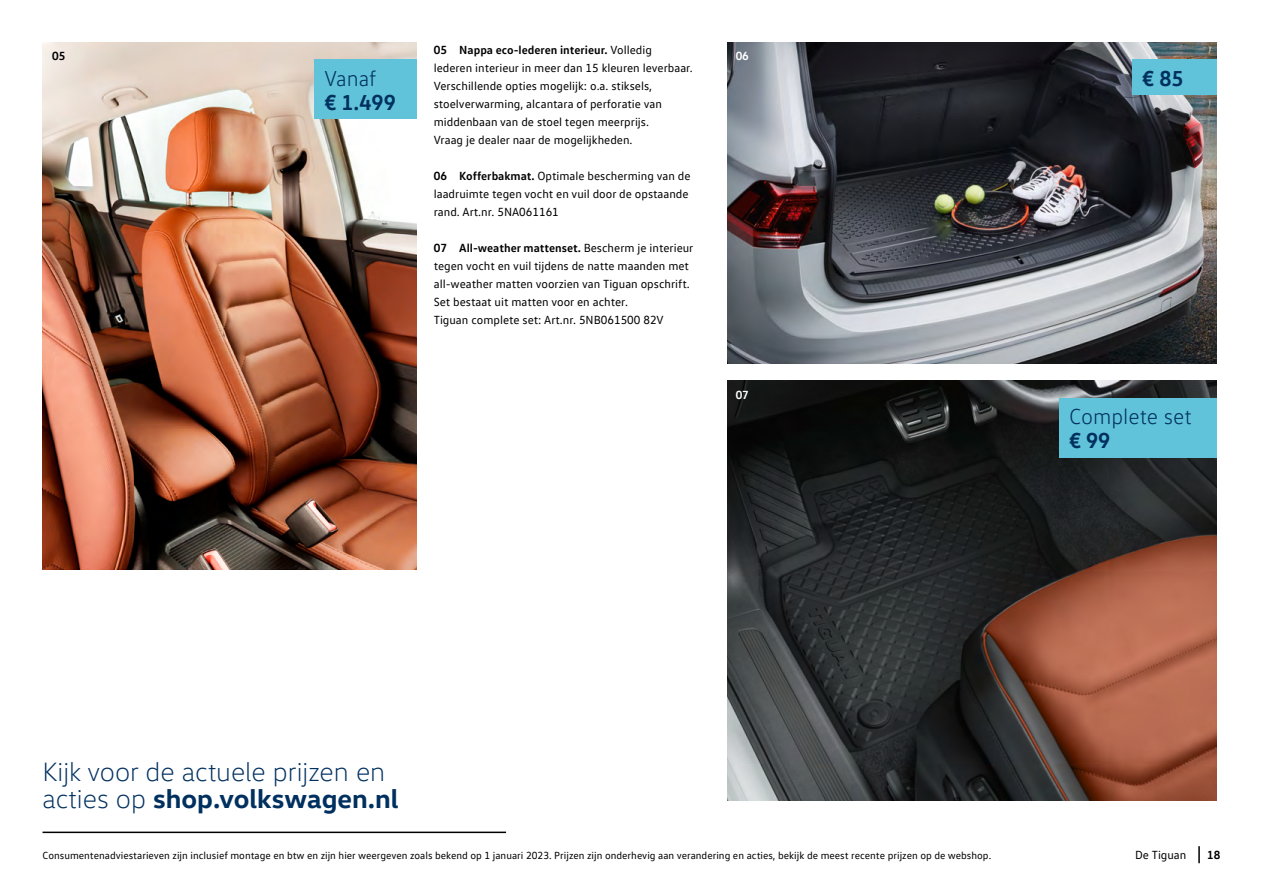
<style>
.page{position:relative;width:1263px;height:893px;background:#fff}
.page>*{position:absolute;margin:0;border:0;box-sizing:border-box;transform-origin:0 0}
.t1{font:300 27px/27px "VW Head";color:#00305f}
.t2{font:300 22.05px "VW Text";color:#00305f}
.t3{font:700 22.05px "VW Text";color:#00305f}
.t4{font:12px/18px "VW Text";color:#000}
.t5{font:700 12px "VW Text";color:#000}
.t6{font:700 12px "VW Text";color:#fff}
.t7{font:10.5px "VW Text";color:#000}
.s1{font-weight:700}
</style>
<div class="page">
<img style="left:727px;top:381px;width:489px;height:419px">
<img style="left:727px;top:43px;width:489px;height:321px">
<img style="left:43px;top:43px;width:374px;height:527px">
<svg style="left:1198px;top:846px;width:2px;height:17px"></svg>
<div style="left:1132px;top:60px;width:84px;height:35px;background:#61c3d9"></div>
<div style="left:314px;top:60px;width:103px;height:59px;background:#61c3d9"></div>
<div style="left:1059px;top:398px;width:157px;height:59px;background:#61c3d9"></div>
<hr style="left:43px;top:832px;width:463px;height:1px;background:#000">
<p class="t4" style="left:434px;top:41px;width:261px"><span class="s1">05 Nappa eco-lederen interieur.</span> Volledig lederen interieur in meer dan 15 kleuren leverbaar.<br>Verschillende opties mogelijk: o.a. stiksels, stoelverwarming, alcantara of perforatie van middenbaan van de stoel tegen meerprijs.<br>Vraag je dealer naar de mogelijkheden.</p>
<p class="t4" style="left:434px;top:167px;width:258px"><span class="s1">06 Kofferbakmat.</span> Optimale bescherming van de laadruimte tegen vocht en vuil door de opstaande rand. Art.nr. 5NA061161</p>
<p class="t4" style="left:434px;top:239px;width:261px"><span class="s1">07 All-weather mattenset.</span> Bescherm je interieur tegen vocht en vuil tijdens de natte maanden met all-weather matten voorzien van Tiguan opschrift.<br>Set bestaat uit matten voor en achter.<br>Tiguan complete set: Art.nr. 5NB061500 82V</p>
<p class="t5" style="left:52px;top:48px;width:15px">05</p>
<p class="t6" style="left:736px;top:48px;width:15px">06</p>
<h2 class="t2" style="left:324px;top:65px;width:54px">Vanaf</h2>
<h2 class="t3" style="left:324px;top:88px;width:73px">€ 1.499</h2>
<p class="t6" style="left:736px;top:387px;width:15px">07</p>
<h2 class="t3" style="left:1142px;top:64px;width:43px">€ 85</h2>
<h2 class="t2" style="left:1069px;top:404px;width:124px">Complete set</h2>
<h2 class="t3" style="left:1069px;top:426px;width:43px">€ 99</h2>
<h1 class="t1" style="left:43px;top:758px;width:358px">Kijk voor de actuele prijzen en acties op <span class="s1">shop.volkswagen.nl</span></h1>
<p class="t7" style="left:43px;top:849px;width:950px">Consumentenadviestarieven zijn inclusief montage en btw en zijn hier weergeven zoals bekend op 1 januari 2023. Prijzen zijn onderhevig aan verandering en acties, bekijk de meest recente prijzen op de webshop.</p>
<p class="t4" style="left:1135px;top:845px;width:53px">De Tiguan</p>
<p class="t5" style="left:1207px;top:847px;width:15px">18</p>
</div>
